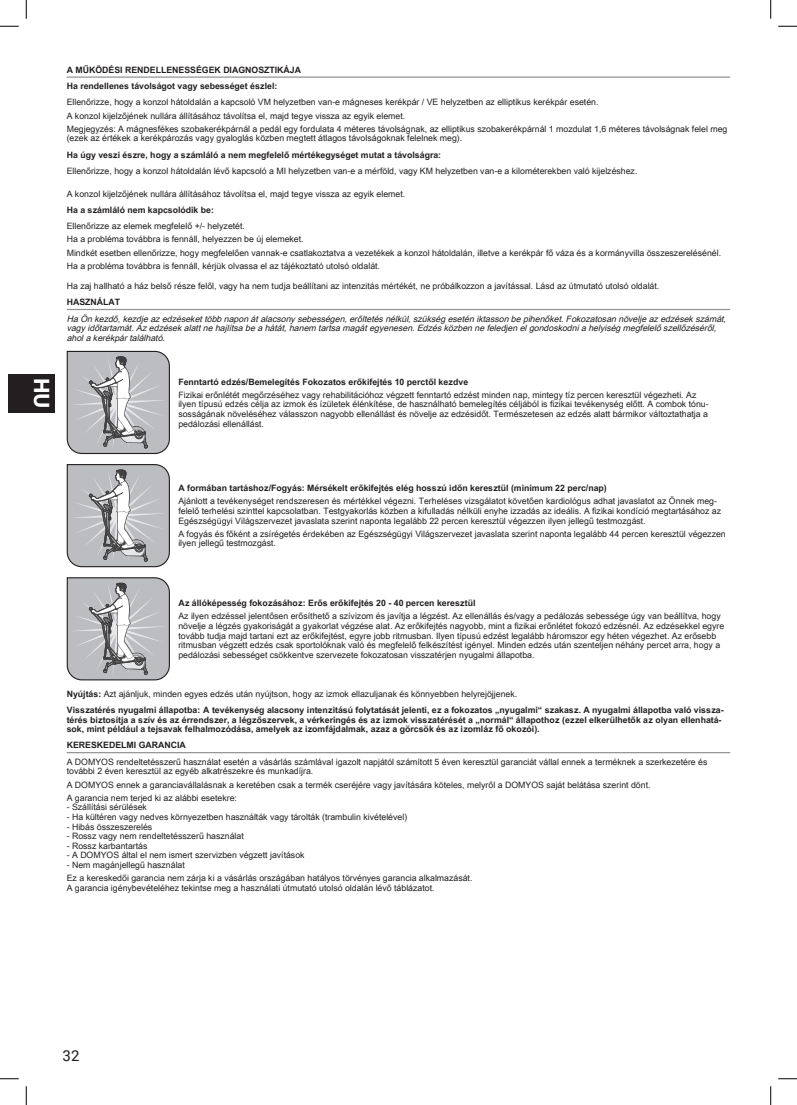
<style>
.page{position:relative;width:797px;height:1105px;background:#fff}
.page>*{position:absolute;margin:0;border:0;box-sizing:border-box;transform-origin:0 0}
.t1{font:700 22.5px "Myriad Pro";color:#fff}
.t2{font:15px "Roboto";color:#231f20}
.STANDARD{font:8.75px/9.6px "Arial Unicode MS";color:#231f20}
.STANDARD-2{font:700 8.75px/9.6px "Arial Unicode MS";color:#231f20}
.STANDARD_ITALIQUE{font:italic 8.75px/9.6px "Arial Unicode MS";color:#231f20}
.STANDARD_BOLD{font:700 8.75px "Arial Unicode MS";color:#231f20}
.s1{font-weight:700}
</style>
<div class="page">
<div style="left:9px;top:373px;width:46px;height:39px;background:#231f20"></div>
<hr style="left:67px;top:76px;width:663px;height:2px;background:#939598">
<hr style="left:67px;top:309px;width:663px;height:1px;background:#939598">
<svg style="left:67px;top:351px;width:103px;height:103px;background:#b4b4b7"></svg>
<svg style="left:67px;top:464px;width:103px;height:103px;background:#b4b4b7"></svg>
<svg style="left:67px;top:577px;width:103px;height:103px;background:#b4b5b7"></svg>
<hr style="left:67px;top:752px;width:663px;height:1px;background:#939598">
<svg style="left:0;top:25px;width:19px;height:2px"></svg>
<svg style="left:778px;top:25px;width:19px;height:2px"></svg>
<svg style="left:0;top:1078px;width:19px;height:1px"></svg>
<svg style="left:778px;top:1078px;width:19px;height:1px"></svg>
<svg style="left:25px;top:0;width:2px;height:19px"></svg>
<svg style="left:25px;top:1086px;width:2px;height:19px"></svg>
<svg style="left:770px;top:0;width:1px;height:19px"></svg>
<svg style="left:770px;top:1086px;width:1px;height:19px"></svg>
<h1 class="t1" style="left:54px;top:378px;width:32px;rotate:90deg">HU</h1>
<p class="STANDARD_BOLD" style="left:67px;top:63px;width:236px">A MŰKÖDÉSI RENDELLENESSÉGEK DIAGNOSZTIKÁJA</p>
<p class="STANDARD-2" style="left:67px;top:82px;width:212px">Ha rendellenes távolságot vagy sebességet észlel:</p>
<p class="STANDARD" style="left:67px;top:97px;width:533px">Ellenőrizze, hogy a konzol hátoldalán a kapcsoló VM helyzetben van-e mágneses kerékpár / VE helyzetben az elliptikus kerékpár esetén.</p>
<p class="STANDARD" style="left:67px;top:111px;width:340px">A konzol kijelzőjének nullára állításához távolítsa el, majd tegye vissza az egyik elemet.</p>
<p class="STANDARD" style="left:67px;top:124px;width:662px">Megjegyzés: A mágnesfékes szobakerékpárnál a pedál egy fordulata 4 méteres távolságnak, az elliptikus szobakerékpárnál 1 mozdulat 1,6 méteres távolságnak felel meg (ezek az értékek a kerékpározás vagy gyaloglás közben megtett átlagos távolságoknak felelnek meg).</p>
<p class="STANDARD-2" style="left:67px;top:150px;width:376px">Ha úgy veszi észre, hogy a számláló a nem megfelelő mértékegységet mutat a távolságra:</p>
<p class="STANDARD" style="left:67px;top:166px;width:572px">Ellenőrizze, hogy a konzol hátoldalán lévő kapcsoló a MI helyzetben van-e a mérföld, vagy KM helyzetben van-e a kilométerekben való kijelzéshez.</p>
<p class="STANDARD" style="left:67px;top:189px;width:340px">A konzol kijelzőjének nullára állításához távolítsa el, majd tegye vissza az egyik elemet.</p>
<p class="STANDARD-2" style="left:67px;top:205px;width:149px">Ha a számláló nem kapcsolódik be:</p>
<p class="STANDARD" style="left:67px;top:221px;width:180px">Ellenőrizze az elemek megfelelő +/- helyzetét.</p>
<p class="STANDARD" style="left:67px;top:234px;width:238px">Ha a probléma továbbra is fennáll, helyezzen be új elemeket.</p>
<p class="STANDARD" style="left:67px;top:248px;width:656px">Mindkét esetben ellenőrizze, hogy megfelelően vannak-e csatlakoztatva a vezetékek a konzol hátoldalán, illetve a kerékpár fő váza és a kormányvilla összeszerelésénél.</p>
<p class="STANDARD" style="left:67px;top:261px;width:315px">Ha a probléma továbbra is fennáll, kérjük olvassa el az tájékoztató utolsó oldalát.</p>
<p class="STANDARD" style="left:67px;top:281px;width:594px">Ha zaj hallható a ház belső része felől, vagy ha nem tudja beállítani az intenzitás mértékét, ne próbálkozzon a javítással. Lásd az útmutató utolsó oldalát.</p>
<p class="STANDARD_BOLD" style="left:67px;top:296px;width:55px">HASZNÁLAT</p>
<p class="STANDARD_ITALIQUE" style="left:67px;top:313px;width:663px">Ha Ön kezdő,kezdje azedzésekettöbb napon átalacsonysebességen,erőltetésnélkül,szükség esetén iktasson be pihenőket.Fokozatosan növelje azedzésekszámát, vagyidőtartamát.Azedzésekalattne haj lítsa be a hátát,hanem tartsa magátegyenesen.Edzésközben ne feledjen elgondoskodnia helyiség megfelelő szellőzéséről, ahola kerékpártalálható.</p>
<p class="STANDARD-2" style="left:178px;top:377px;width:291px">Fenntartó edzés/Bemelegítés Fokozatos erőkifejtés 10 perctől kezdve</p>
<p class="STANDARD" style="left:178px;top:390px;width:532px">Fizikai erőnlétét megőrzéséhez vagy rehabilitációhoz végzett fenntartó edzést minden nap, mintegy tíz percen keresztül végezheti. Az ilyen típusú edzés célja az izmok és ízületek élénkítése, de használható bemelegítés céljából is fizikai tevékenység előtt. A combok tónu&shy;sosságának növeléséhez válasszon nagyobb ellenállást és növelje az edzésidőt. Természetesen az edzés alatt bármikor változtathatja a pedálozási ellenállást.</p>
<p class="STANDARD-2" style="left:178px;top:483px;width:430px">A formában tartáshoz/Fogyás: Mérsékelt erőkifejtés elég hosszú időn keresztül (minimum 22 perc/nap)</p>
<p class="STANDARD" style="left:178px;top:496px;width:544px">Ajánlott a tevékenységet rendszeresen és mértékkel végezni. Terheléses vizsgálatot követően kardiológus adhat javaslatot az Önnek meg&shy;felelő terhelési szinttel kapcsolatban. Testgyakorlás közben a kifulladás nélküli enyhe izzadás az ideális. A fizikai kondíció megtartásához az<br>Egészségügyi Világszervezet javaslata szerint naponta legalább 22 percen keresztül végezzen ilyen jellegű testmozgást.</p>
<p class="STANDARD" style="left:178px;top:529px;width:549px">A fogyás és főként a zsírégetés érdekében az Egészségügyi Világszervezet javaslata szerint naponta legalább 44 percen keresztül végezzen ilyen jellegű testmozgást.</p>
<p class="STANDARD-2" style="left:178px;top:598px;width:298px">Az állóképesség fokozásához: Erős erőkifejtés 20 - 40 percen keresztül</p>
<p class="STANDARD" style="left:178px;top:611px;width:547px">Az ilyen edzéssel jelentősen erősíthető a szívizom és javítja a légzést. Az ellenállás és/vagy a pedálozás sebessége úgy van beállítva, hogy növelje a légzés gyakoriságát a gyakorlat végzése alat. Az erőkifejtés nagyobb, mint a fizikai erőnlétet fokozó edzésnél. Az edzésekkel egyre tovább tudja majd tartani ezt az erőkifejtést, egyre jobb ritmusban. Ilyen típusú edzést legalább háromszor egy héten végezhet. Az erősebb ritmusban végzett edzés csak sportolóknak való és megfelelő felkészítést igényel. Minden edzés után szenteljen néhány percet arra, hogy a pedálozási sebességet csökkentve szervezete fokozatosan visszatérjen nyugalmi állapotba.</p>
<p class="STANDARD" style="left:67px;top:689px;width:452px"><span class="s1">Nyújtás:</span> Azt ajánljuk, minden egyes edzés után nyújtson, hogy az izmok ellazuljanak és könnyebben helyrejöjjenek.</p>
<p class="STANDARD-2" style="left:67px;top:705px;width:658px">Visszatérés nyugalmi állapotba: A tevékenység alacsony intenzitású folytatását jelenti, ez a fokozatos „nyugalmi“ szakasz. A nyugalmi állapotba való vissza&shy;térés biztosítja a szív és az érrendszer, a légzőszervek, a vérkeringés és az izmok visszatérését a „normál“ állapothoz (ezzel elkerülhetők az olyan ellenhatá&shy;sok, mint például a tejsavak felhalmozódása, amelyek az izomfájdalmak, azaz a görcsök és az izomláz fő okozói).</p>
<p class="STANDARD_BOLD" style="left:67px;top:739px;width:121px">KERESKEDELMI GARANCIA</p>
<p class="STANDARD" style="left:67px;top:757px;width:642px">A DOMYOS rendeltetésszerű használat esetén a vásárlás számlával igazolt napjától számított 5 éven keresztül garanciát vállal ennek a terméknek a szerkezetére és további 2 éven keresztül az egyéb alkatrészekre és munkadíjra.</p>
<p class="STANDARD" style="left:67px;top:779px;width:585px">A DOMYOS ennek a garanciavállalásnak a keretében csak a termék cseréjére vagy javítására köteles, melyről a DOMYOS saját belátása szerint dönt.</p>
<p class="STANDARD" style="left:67px;top:793px;width:172px">A garancia nem terjed ki az alábbi esetekre:</p>
<p class="STANDARD" style="left:67px;top:802px;width:82px">- Szállítási sérülések</p>
<p class="STANDARD" style="left:67px;top:812px;width:342px">- Ha kültéren vagy nedves környezetben használták vagy tárolták (trambulin kivételével)</p>
<p class="STANDARD" style="left:67px;top:821px;width:87px">- Hibás összeszerelés</p>
<p class="STANDARD" style="left:67px;top:831px;width:179px">- Rossz vagy nem rendeltetésszerű használat</p>
<p class="STANDARD" style="left:67px;top:841px;width:82px">- Rossz karbantartás</p>
<p class="STANDARD" style="left:67px;top:850px;width:239px">- A DOMYOS által el nem ismert szervizben végzett javítások</p>
<p class="STANDARD" style="left:67px;top:860px;width:120px">- Nem magánjellegű használat</p>
<p class="STANDARD" style="left:67px;top:873px;width:407px">Ez a kereskedői garancia nem zárja ki a vásárlás országában hatályos törvényes garancia alkalmazását.<br>A garancia igénybevételéhez tekintse meg a használati útmutató utolsó oldalán lévő táblázatot.</p>
<p class="t2" style="left:63px;top:1045px;width:18px">32</p>
</div>
